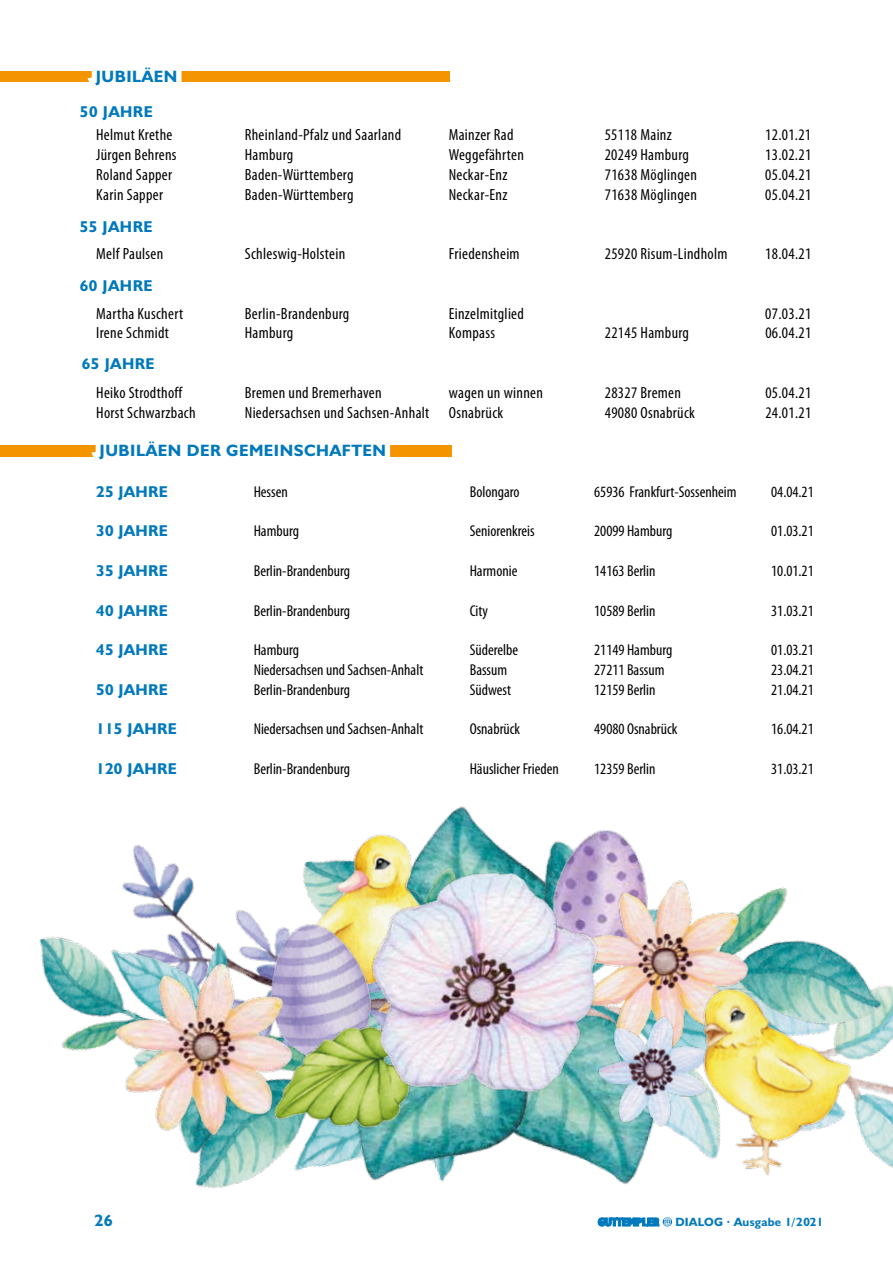
<style>
.page{position:relative;width:893px;height:1263px;background:#fff}
.page>*{position:absolute;margin:0;border:0;box-sizing:border-box;transform-origin:0 0}
.t1{font:700 16.5px "Humanist 521 BT";letter-spacing:.03em;color:#0079bc}
.t2{font:condensed 16.2px "Myriad Pro";letter-spacing:.02em;color:#000}
.t3{font:condensed 15.75px "Myriad Pro";color:#000}
.t4{font:700 15.75px "Humanist 521 BT";letter-spacing:.02em;color:#0079bc}
.t5{font:700 12px "Humanist 521 BT";letter-spacing:.02em;color:#0079bc}
</style>
<div class="page">
<div style="left:0;top:71px;width:450px;height:11px;background:#f49500"></div>
<svg style="left:87px;top:71px;width:95px;height:11px"></svg>
<div style="left:0;top:445px;width:452px;height:12px;background:#f49500"></div>
<div style="left:91px;top:445px;width:300px;height:12px;background:#fff"></div>
<img style="left:597px;top:1172px;width:75px;height:55px">
<img style="left:133px;top:821px;width:310px;height:60px">
<img style="left:443px;top:806px;width:450px;height:366px">
<img style="left:367px;top:1115px;width:229px;height:67px">
<img style="left:39px;top:881px;width:223px;height:307px">
<img style="left:296px;top:829px;width:165px;height:79px">
<img style="left:540px;top:820px;width:120px;height:51px">
<img style="left:626px;top:871px;width:142px;height:128px">
<img style="left:585px;top:999px;width:105px;height:148px">
<img style="left:690px;top:974px;width:174px;height:202px">
<img style="left:248px;top:908px;width:103px;height:81px">
<img style="left:101px;top:953px;width:212px;height:197px">
<img style="left:246px;top:989px;width:198px;height:183px">
<img style="left:351px;top:853px;width:275px;height:262px">
<p class="t1" style="left:96px;top:66px;width:83px">JUBILÄEN</p>
<p class="t4" style="left:80px;top:102px;width:74px">50 JAHRE</p>
<p class="t2" style="left:96px;top:125px;width:78px">Helmut Krethe</p>
<p class="t2" style="left:245px;top:125px;width:158px">Rheinland-Pfalz und Saarland</p>
<p class="t2" style="left:449px;top:125px;width:66px">Mainzer Rad</p>
<p class="t2" style="left:605px;top:125px;width:69px">55118 Mainz</p>
<p class="t2" style="left:765px;top:125px;width:47px">12.01.21</p>
<p class="t2" style="left:96px;top:145px;width:82px">Jürgen Behrens</p>
<p class="t2" style="left:245px;top:145px;width:50px">Hamburg</p>
<p class="t2" style="left:449px;top:145px;width:77px">Weggefährten</p>
<p class="t2" style="left:605px;top:145px;width:86px">20249 Hamburg</p>
<p class="t2" style="left:765px;top:145px;width:47px">13.02.21</p>
<p class="t2" style="left:96px;top:165px;width:77px">Roland Sapper</p>
<p class="t2" style="left:245px;top:165px;width:110px">Baden-Württemberg</p>
<p class="t2" style="left:449px;top:165px;width:60px">Neckar-Enz</p>
<p class="t2" style="left:605px;top:165px;width:94px">71638 Möglingen</p>
<p class="t2" style="left:765px;top:165px;width:47px">05.04.21</p>
<p class="t2" style="left:96px;top:185px;width:68px">Karin Sapper</p>
<p class="t2" style="left:245px;top:185px;width:110px">Baden-Württemberg</p>
<p class="t2" style="left:449px;top:185px;width:60px">Neckar-Enz</p>
<p class="t2" style="left:605px;top:185px;width:94px">71638 Möglingen</p>
<p class="t2" style="left:765px;top:185px;width:47px">05.04.21</p>
<p class="t4" style="left:80px;top:217px;width:74px">55 JAHRE</p>
<p class="t2" style="left:96px;top:244px;width:69px">Melf Paulsen</p>
<p class="t2" style="left:245px;top:244px;width:102px">Schleswig-Holstein</p>
<p class="t2" style="left:449px;top:244px;width:72px">Friedensheim</p>
<p class="t2" style="left:605px;top:244px;width:124px">25920 Risum-Lindholm</p>
<p class="t2" style="left:765px;top:244px;width:47px">18.04.21</p>
<p class="t4" style="left:80px;top:275px;width:74px">60 JAHRE</p>
<p class="t2" style="left:96px;top:303px;width:89px">Martha Kuschert</p>
<p class="t2" style="left:245px;top:303px;width:106px">Berlin-Brandenburg</p>
<p class="t2" style="left:449px;top:303px;width:77px">Einzelmitglied</p>
<p class="t2" style="left:765px;top:303px;width:47px">07.03.21</p>
<p class="t2" style="left:96px;top:323px;width:74px">Irene Schmidt</p>
<p class="t2" style="left:245px;top:323px;width:50px">Hamburg</p>
<p class="t2" style="left:449px;top:323px;width:48px">Kompass</p>
<p class="t2" style="left:605px;top:323px;width:86px">22145 Hamburg</p>
<p class="t2" style="left:765px;top:323px;width:47px">06.04.21</p>
<p class="t4" style="left:82px;top:354px;width:74px">65 JAHRE</p>
<p class="t2" style="left:96px;top:383px;width:88px">Heiko Strodthoff</p>
<p class="t2" style="left:245px;top:383px;width:138px">Bremen und Bremerhaven</p>
<p class="t2" style="left:449px;top:383px;width:96px">wagen un winnen</p>
<p class="t2" style="left:605px;top:383px;width:78px">28327 Bremen</p>
<p class="t2" style="left:765px;top:383px;width:47px">05.04.21</p>
<p class="t2" style="left:96px;top:402px;width:101px">Horst Schwarzbach</p>
<p class="t2" style="left:245px;top:402px;width:260px">Niedersachsen und Sachsen-Anhalt Osnabrück</p>
<p class="t2" style="left:605px;top:402px;width:92px">49080 Osnabrück</p>
<p class="t2" style="left:765px;top:402px;width:47px">24.01.21</p>
<p class="t1" style="left:100px;top:440px;width:288px">JUBILÄEN DER GEMEINSCHAFTEN</p>
<p class="t4" style="left:96px;top:482px;width:73px">25 JAHRE</p>
<p class="t3" style="left:254px;top:482px;width:36px">Hessen</p>
<p class="t3" style="left:470px;top:482px;width:51px">Bolongaro</p>
<p class="t3" style="left:594px;top:482px;width:144px">65936 Frankfurt-Sossenheim</p>
<p class="t3" style="left:771px;top:482px;width:44px">04.04.21</p>
<p class="t4" style="left:96px;top:521px;width:73px">30 JAHRE</p>
<p class="t3" style="left:254px;top:522px;width:47px">Hamburg</p>
<p class="t3" style="left:470px;top:522px;width:66px">Seniorenkreis</p>
<p class="t3" style="left:594px;top:522px;width:80px">20099 Hamburg</p>
<p class="t3" style="left:771px;top:522px;width:44px">01.03.21</p>
<p class="t4" style="left:96px;top:561px;width:73px">35 JAHRE</p>
<p class="t3" style="left:254px;top:561px;width:98px">Berlin-Brandenburg</p>
<p class="t3" style="left:470px;top:561px;width:49px">Harmonie</p>
<p class="t3" style="left:594px;top:561px;width:63px">14163 Berlin</p>
<p class="t3" style="left:771px;top:561px;width:44px">10.01.21</p>
<p class="t4" style="left:96px;top:600px;width:73px">40 JAHRE</p>
<p class="t3" style="left:254px;top:601px;width:98px">Berlin-Brandenburg</p>
<p class="t3" style="left:470px;top:601px;width:20px">City</p>
<p class="t3" style="left:594px;top:601px;width:63px">10589 Berlin</p>
<p class="t3" style="left:771px;top:601px;width:44px">31.03.21</p>
<p class="t4" style="left:96px;top:640px;width:73px">45 JAHRE</p>
<p class="t3" style="left:254px;top:640px;width:47px">Hamburg</p>
<p class="t3" style="left:470px;top:640px;width:50px">Süderelbe</p>
<p class="t3" style="left:594px;top:640px;width:80px">21149 Hamburg</p>
<p class="t3" style="left:771px;top:640px;width:44px">01.03.21</p>
<p class="t3" style="left:254px;top:660px;width:171px">Niedersachsen und Sachsen-Anhalt</p>
<p class="t3" style="left:470px;top:660px;width:39px">Bassum</p>
<p class="t3" style="left:594px;top:660px;width:72px">27211 Bassum</p>
<p class="t3" style="left:771px;top:660px;width:44px">23.04.21</p>
<p class="t4" style="left:96px;top:680px;width:73px">50 JAHRE</p>
<p class="t3" style="left:254px;top:680px;width:98px">Berlin-Brandenburg</p>
<p class="t3" style="left:470px;top:680px;width:43px">Südwest</p>
<p class="t3" style="left:594px;top:680px;width:63px">12159 Berlin</p>
<p class="t3" style="left:771px;top:680px;width:44px">21.04.21</p>
<p class="t4" style="left:96px;top:719px;width:82px">115 JAHRE</p>
<p class="t3" style="left:254px;top:720px;width:171px">Niedersachsen und Sachsen-Anhalt</p>
<p class="t3" style="left:470px;top:720px;width:52px">Osnabrück</p>
<p class="t3" style="left:594px;top:720px;width:85px">49080 Osnabrück</p>
<p class="t3" style="left:771px;top:720px;width:44px">16.04.21</p>
<p class="t4" style="left:96px;top:759px;width:82px">120 JAHRE</p>
<p class="t3" style="left:254px;top:759px;width:98px">Berlin-Brandenburg</p>
<p class="t3" style="left:470px;top:759px;width:91px">Häuslicher Frieden</p>
<p class="t3" style="left:594px;top:759px;width:63px">12359 Berlin</p>
<p class="t3" style="left:771px;top:759px;width:44px">31.03.21</p>
<p class="t1" style="left:94px;top:1210px;width:20px">26</p>
<p class="t5" style="left:675px;top:1214px;width:149px">DIALOG · AUSGABE 1/2021</p>
</div>
